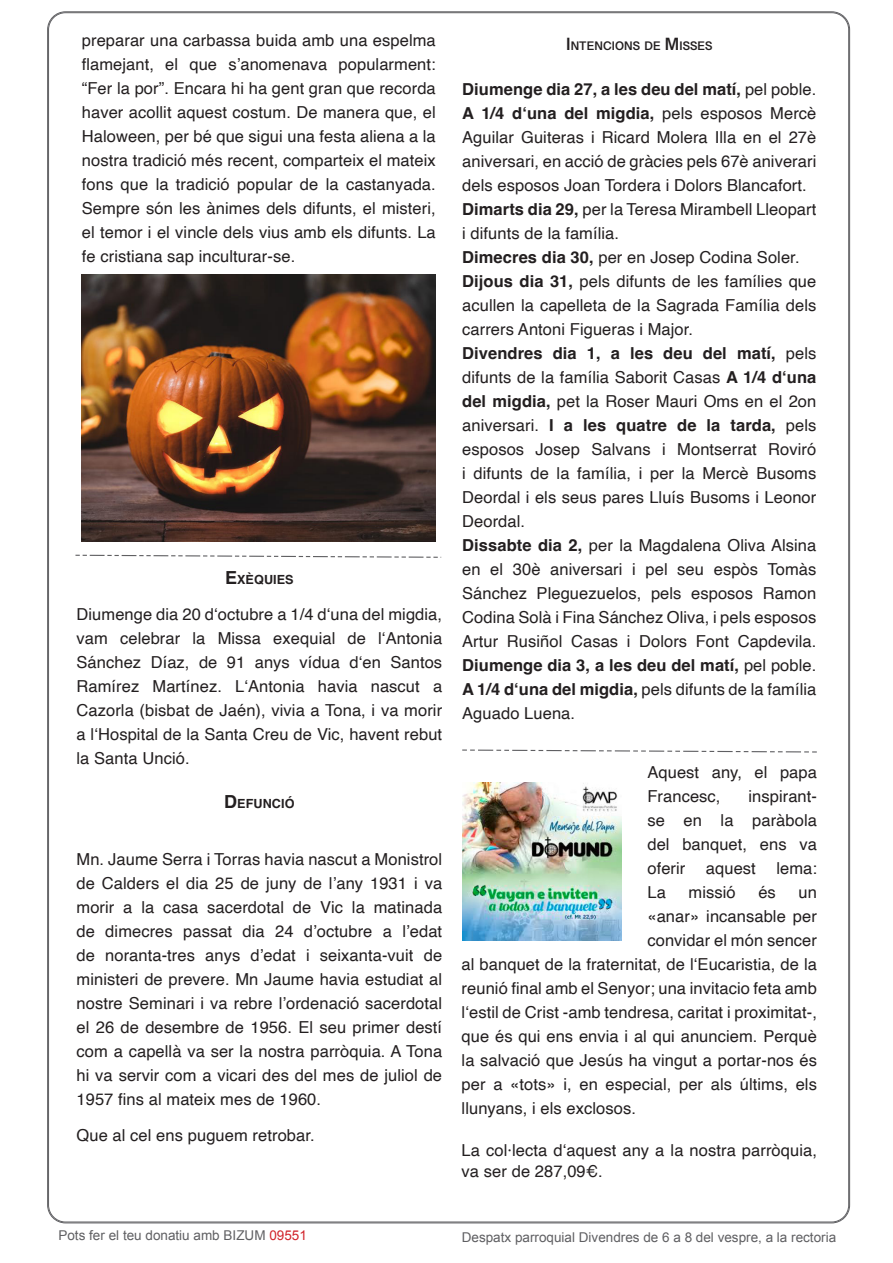
<style>
.page{position:relative;width:893px;height:1263px;background:#fff}
.page>*{position:absolute;margin:0;border:0;box-sizing:border-box;transform-origin:0 0}
.t1{font:16.5px/24px "Helvetica";letter-spacing:.005em;color:#231f20;text-align:justify}
.t2{font:13.5px "Arial";color:#5f5f62}
.t3{font:700 12.6px "Grantha Sangam MN";letter-spacing:.005em;color:#231f20}
.t4{font:700 12.6px "Helvetica";letter-spacing:.005em;color:#231f20}
.s1{font-size:18px}
.s2{font-weight:700}
.s3{color:#d1232a}
</style>
<div class="page">
<img style="left:462px;top:782px;width:160px;height:159px">
<img style="left:82px;top:275px;width:354px;height:267px">
<svg style="left:75px;top:554px;width:367px;height:4px"></svg>
<svg style="left:462px;top:749px;width:355px;height:4px"></svg>
<p class="t1" style="left:82px;top:29px;width:355px">preparar una carbassa buida amb una espelma flamejant, el que s’anomenava popularment: “Fer la por”. Encara hi ha gent gran que recorda haver acollit aquest costum. De manera que, el Haloween, per bé que sigui una festa aliena a la nostra tradició més recent, comparteix el mateix fons que la tradició popular de la castanyada.<br>Sempre són les ànimes dels difunts, el misteri, el temor i el vincle dels vius amb els difunts. La fe cristiana sap inculturar-se.</p>
<p class="t4" style="left:225px;top:572px;width:70px"><span class="s1">E</span>XÈQUIES</p>
<p class="t1" style="left:77px;top:603px;width:367px">Diumenge dia 20 d‘octubre a 1/4 d‘una del migdia, vam celebrar la Missa exequial de l‘Antonia Sánchez Díaz, de 91 anys vídua d‘en Santos Ramírez Martínez. L‘Antonia havia nascut a Cazorla (bisbat de Jaén), vivia a Tona, i va morir a l‘Hospital de la Santa Creu de Vic, havent rebut la Santa Unció.</p>
<p class="t4" style="left:224px;top:796px;width:72px"><span class="s1">D</span>EFUNCIÓ</p>
<p class="t1" style="left:77px;top:847px;width:367px">Mn. Jaume Serra i Torras havia nascut a Monistrol de Calders el dia 25 de juny de l’any 1931 i va morir a la casa sacerdotal de Vic la matinada de dimecres passat dia 24 d’octubre a l’edat de noranta-tres anys d’edat i seixanta-vuit de ministeri de prevere. Mn Jaume havia estudiat al nostre Seminari i va rebre l’ordenació sacerdotal el 26 de desembre de 1956. El seu primer destí com a capellà va ser la nostra parròquia. A Tona hi va servir com a vicari des del mes de juliol de 1957 fins al mateix mes de 1960.</p>
<p class="t1" style="left:77px;top:1123px;width:240px">Que al cel ens puguem retrobar.</p>
<p class="t3" style="left:566px;top:38px;width:148px"><span class="s1">I</span>NTENCIONS DE <span class="s1">M</span>ISSES</p>
<p class="t1" style="left:462px;top:77px;width:356px"><span class="s2">Diumenge dia 27, a les deu del matí,</span> pel poble.<br><span class="s2">A 1/4 d‘una del migdia,</span> pels esposos Mercè Aguilar Guiteras i Ricard Molera Illa en el 27è aniversari, en acció de gràcies pels 67è aniverari dels esposos Joan Tordera i Dolors Blancafort.</p>
<p class="t1" style="left:462px;top:197px;width:356px"><span class="s2">Dimarts dia 29,</span> per la Teresa Mirambell Lleopart i difunts de la família.</p>
<p class="t1" style="left:462px;top:245px;width:339px"><span class="s2">Dimecres dia 30,</span> per en Josep Codina Soler.</p>
<p class="t1" style="left:462px;top:269px;width:356px"><span class="s2">Dijous dia 31,</span> pels difunts de les famílies que acullen la capelleta de la Sagrada Família dels carrers Antoni Figueras i Major.</p>
<p class="t1" style="left:462px;top:341px;width:356px"><span class="s2">Divendres dia 1, a les deu del matí,</span> pels difunts de la família Saborit Casas <span class="s2">A 1/4 d‘una del migdia,</span> pet la Roser Mauri Oms en el 2on aniversari. <span class="s2">I a les quatre de la tarda,</span> pels esposos Josep Salvans i Montserrat Roviró i difunts de la família, i per la Mercè Busoms Deordal i els seus pares Lluís Busoms i Leonor Deordal.</p>
<p class="t1" style="left:462px;top:533px;width:356px"><span class="s2">Dissabte dia 2,</span> per la Magdalena Oliva Alsina en el 30è aniversari i pel seu espòs Tomàs Sánchez Pleguezuelos, pels esposos Ramon Codina Solà i Fina Sánchez Oliva, i pels esposos Artur Rusiñol Casas i Dolors Font Capdevila.<br><span class="s2">Diumenge dia 3, a les deu del matí,</span> pel poble.<br><span class="s2">A 1/4 d‘una del migdia,</span> pels difunts de la família Aguado Luena.</p>
<p class="t1" style="left:647px;top:760px;width:171px">Aquest any, el papa<br>Francesc,</p>
<p class="t1" style="left:647px;top:784px;width:171px;text-indent:101px">inspirant&shy;se en la paràbola del banquet, ens va oferir aquest lema:<br>La</p>
<p class="t1" style="left:688px;top:880px;width:49px">missió</p>
<p class="t1" style="left:758px;top:880px;width:19px">és</p>
<p class="t1" style="left:799px;top:880px;width:20px">un</p>
<p class="t1" style="left:647px;top:904px;width:171px">«anar» incansable per</p>
<p class="t1" style="left:647px;top:928px;width:171px">convidar el món sencer</p>
<p class="t1" style="left:462px;top:952px;width:357px">al banquet de la fraternitat, de l‘Eucaristia, de la</p>
<p class="t1" style="left:462px;top:976px;width:357px">reunió final amb el Senyor; una invitacio feta amb</p>
<p class="t1" style="left:462px;top:1000px;width:357px">l‘estil de Crist -amb tendresa, caritat i proximitat-,</p>
<p class="t1" style="left:462px;top:1024px;width:357px">que és qui ens envia i al qui anunciem. Perquè</p>
<p class="t1" style="left:462px;top:1048px;width:357px">la salvació que Jesús ha vingut a portar-nos és</p>
<p class="t1" style="left:462px;top:1072px;width:357px">per a «tots» i, en especial, per als últims, els</p>
<p class="t1" style="left:462px;top:1096px;width:176px">llunyans, i els exclosos.</p>
<p class="t1" style="left:462px;top:1140px;width:357px;line-height:21px">La col·lecta d‘aquest any a la nostra parròquia, va ser de 287,09€.</p>
<p class="t2" style="left:58px;top:1227px;width:250px">Pots fer el teu donatiu amb BIZUM <span class="s3">09551</span></p>
<p class="t2" style="left:462px;top:1228px;width:376px">Despatx parroquial Divendres de 6 a 8 del vespre, a la rectoria</p>
</div>
